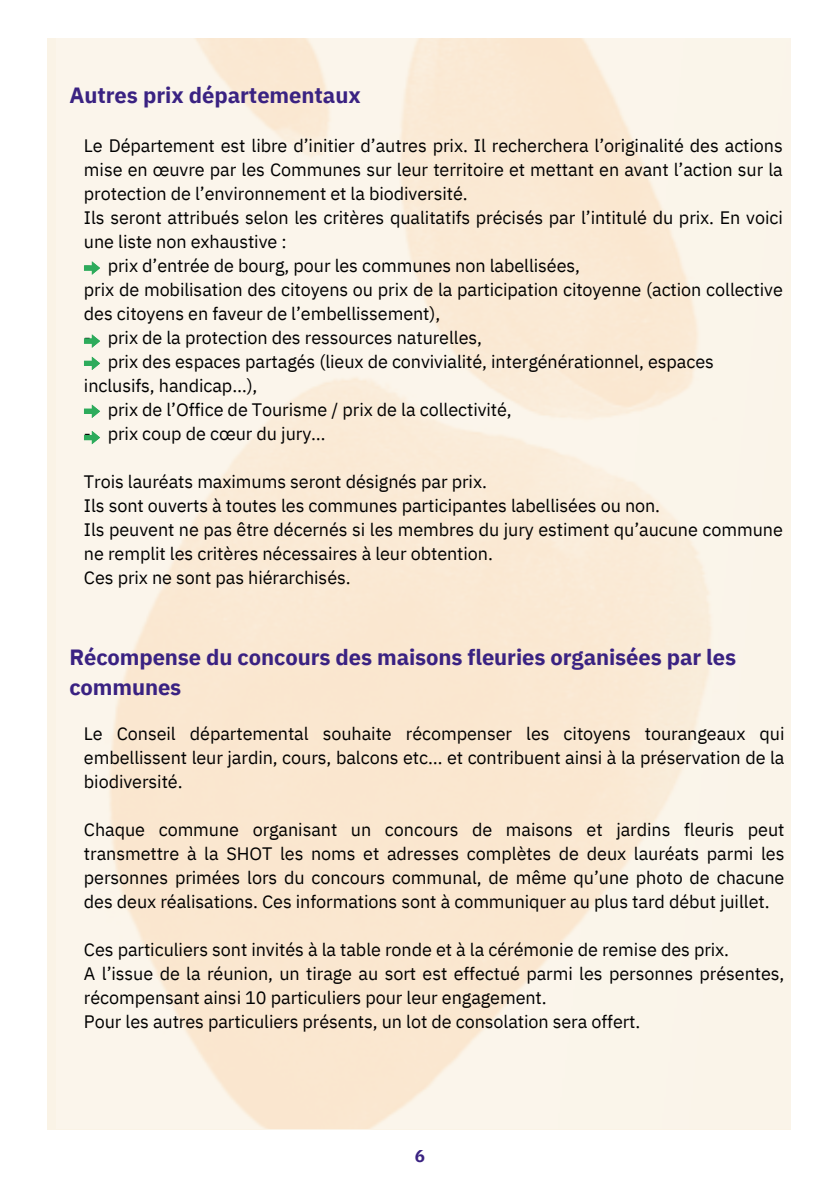
<style>
.page{position:relative;width:839px;height:1191px;background:#fff}
.page>*{position:absolute;margin:0;border:0;box-sizing:border-box;transform-origin:0 0}
.t1{font:700 22px/30px "IBM Plex Sans";letter-spacing:-.005em;color:#3a2282}
.t2{font:18px/24px "IBM Plex Sans";letter-spacing:-.005em;color:#000}
.t3{font:700 17px "IBM Plex Sans";color:#3a2282}
</style>
<div class="page">
<svg style="left:84px;top:261px;width:16px;height:14px"></svg>
<svg style="left:84px;top:334px;width:16px;height:14px"></svg>
<svg style="left:84px;top:405px;width:16px;height:13px"></svg>
<svg style="left:84px;top:431px;width:16px;height:13px"></svg>
<svg style="left:84px;top:357px;width:16px;height:13px"></svg>
<h1 class="t1" style="left:69px;top:79px;width:293px">Autres prix départementaux</h1>
<p class="t2" style="left:84px;top:133px;width:700px;text-align:justify">Le Département est libre d’initier d’autres prix. Il recherchera l’originalité des actions mise en œuvre par les Communes sur leur territoire et mettant en avant l’action sur la protection de l’environnement et la biodiversité.</p>
<p class="t2" style="left:84px;top:205px;width:700px">Ils seront attribués selon les critères qualitatifs précisés par l’intitulé du prix. En voici une liste non exhaustive :</p>
<p class="t2" style="left:84px;top:253px;width:497px">- prix d’entrée de bourg, pour les communes non labellisées,</p>
<p class="t2" style="left:84px;top:277px;width:700px">prix de mobilisation des citoyens ou prix de la participation citoyenne (action collective des citoyens en faveur de l’embellissement),</p>
<p class="t2" style="left:84px;top:325px;width:9px">-</p>
<p class="t2" style="left:108px;top:325px;width:376px">prix de la protection des ressources naturelles,</p>
<p class="t2" style="left:84px;top:349px;width:631px;text-indent:24px">prix des espaces partagés (lieux de convivialité, intergénérationnel, espaces inclusifs, handicap…),</p>
<p class="t2" style="left:108px;top:397px;width:405px">prix de l’Office de Tourisme / prix de la collectivité,</p>
<p class="t2" style="left:84px;top:421px;width:9px">-</p>
<p class="t2" style="left:108px;top:421px;width:219px">prix coup de cœur du jury…</p>
<p class="t2" style="left:84px;top:469px;width:404px">Trois lauréats maximums seront désignés par prix.</p>
<p class="t2" style="left:84px;top:493px;width:577px">Ils sont ouverts à toutes les communes participantes labellisées ou non.</p>
<p class="t2" style="left:84px;top:517px;width:700px">Ils peuvent ne pas être décernés si les membres du jury estiment qu’aucune commune ne remplit les critères nécessaires à leur obtention.</p>
<p class="t2" style="left:84px;top:565px;width:268px">Ces prix ne sont pas hiérarchisés.</p>
<p class="t1" style="left:69px;top:642px;width:668px">Récompense du concours des maisons fleuries organisées par les communes</p>
<p class="t2" style="left:84px;top:721px;width:702px;text-align:justify">Le Conseil départemental souhaite récompenser les citoyens tourangeaux qui embellissent leur jardin, cours, balcons etc… et contribuent ainsi à la préservation de la biodiversité.</p>
<p class="t2" style="left:84px;top:817px;width:702px;text-align:justify">Chaque commune organisant un concours de maisons et jardins fleuris peut transmettre à la SHOT les noms et adresses complètes de deux lauréats parmi les personnes primées lors du concours communal, de même qu’une photo de chacune des deux réalisations. Ces informations sont à communiquer au plus tard début juillet.</p>
<p class="t2" style="left:84px;top:937px;width:646px">Ces particuliers sont invités à la table ronde et à la cérémonie de remise des prix.</p>
<p class="t2" style="left:84px;top:961px;width:702px">A l’issue de la réunion, un tirage au sort est effectué parmi les personnes présentes, récompensant ainsi 10 particuliers pour leur engagement.</p>
<p class="t2" style="left:84px;top:1009px;width:558px">Pour les autres particuliers présents, un lot de consolation sera offert.</p>
<p class="t3" style="left:415px;top:1145px;width:12px">6</p>
</div>
